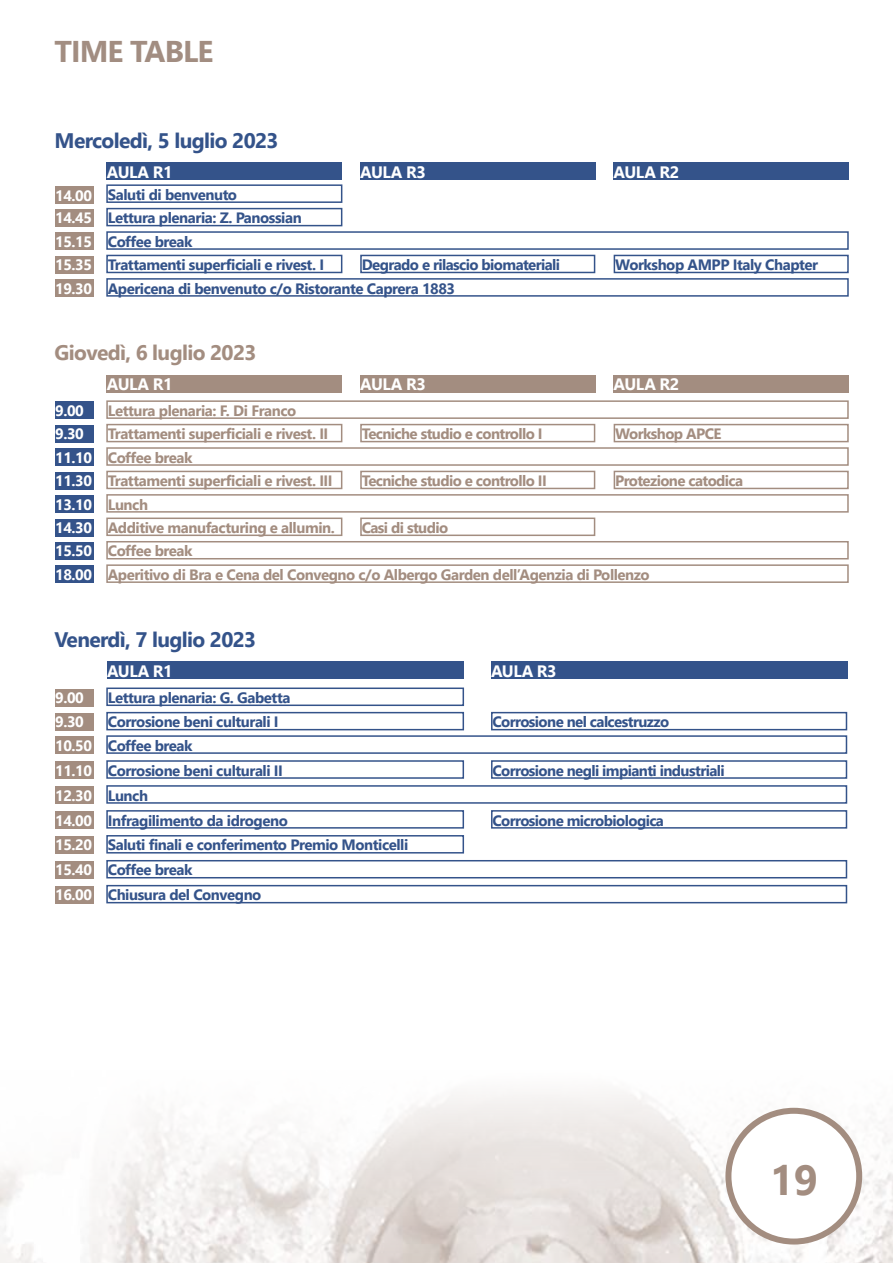
<style>
.page{position:relative;width:893px;height:1263px;background:#fff}
.page>*{position:absolute;margin:0;border:0;box-sizing:border-box;transform-origin:0 0}
.t1{font:700 42px "Nirmala UI";color:#a38d80}
.t2{font:700 30px "Nirmala UI";letter-spacing:-.03em;color:#a28d81}
.t3{font:700 21px "Nirmala UI";letter-spacing:-.03em;color:#34538a}
.t4{font:700 21px "Nirmala UI";letter-spacing:-.03em;color:#a38d80}
.t5{font:700 16.5px "Nirmala UI";letter-spacing:-.03em;color:#fff}
.t6{font:700 15px/23.4px "Nirmala UI";letter-spacing:-.03em;color:#34538a}
.t7{font:700 15px/23.4px "Nirmala UI";letter-spacing:-.03em;color:#a38d80}
.t8{font:700 15px/23.4px "Nirmala UI";letter-spacing:-.03em;color:#fff}
.s1{color:#fff}
</style>
<div class="page">
<img style="left:0;top:1092px;width:893px;height:171px">
<div style="left:728px;top:1111px;width:131px;height:130px;background:#fff;border-radius:50%"></div>
<div style="left:725px;top:1108px;width:137px;height:136px;border:6px solid #a38d80;border-radius:50%"></div>
<div style="left:107px;top:162px;width:235px;height:17px;background:#34538a"></div>
<div style="left:107px;top:662px;width:356px;height:17px;background:#34538a"></div>
<div style="left:107px;top:375px;width:235px;height:17px;background:#a38d80"></div>
<div style="left:614px;top:162px;width:235px;height:17px;background:#34538a"></div>
<div style="left:614px;top:375px;width:235px;height:17px;background:#a38d80"></div>
<div style="left:106px;top:184px;width:236px;height:19px;border:2px solid #34538a"></div>
<div style="left:55px;top:187px;width:39px;height:17px;background:#a38d80"></div>
<div style="left:55px;top:209px;width:39px;height:17px;background:#a38d80"></div>
<div style="left:55px;top:689px;width:39px;height:17px;background:#a38d80"></div>
<div style="left:55px;top:233px;width:39px;height:17px;background:#a38d80"></div>
<div style="left:55px;top:256px;width:39px;height:17px;background:#a38d80"></div>
<div style="left:55px;top:713px;width:39px;height:17px;background:#a38d80"></div>
<div style="left:55px;top:762px;width:39px;height:17px;background:#a38d80"></div>
<div style="left:55px;top:812px;width:39px;height:17px;background:#a38d80"></div>
<div style="left:55px;top:425px;width:39px;height:17px;background:#34538a"></div>
<div style="left:55px;top:472px;width:39px;height:17px;background:#34538a"></div>
<div style="left:55px;top:519px;width:39px;height:17px;background:#34538a"></div>
<div style="left:55px;top:280px;width:39px;height:17px;background:#a38d80"></div>
<div style="left:55px;top:737px;width:39px;height:17px;background:#a38d80"></div>
<div style="left:55px;top:787px;width:39px;height:17px;background:#a38d80"></div>
<div style="left:55px;top:861px;width:39px;height:17px;background:#a38d80"></div>
<div style="left:55px;top:886px;width:39px;height:17px;background:#a38d80"></div>
<div style="left:55px;top:836px;width:39px;height:17px;background:#a38d80"></div>
<div style="left:55px;top:449px;width:39px;height:17px;background:#34538a"></div>
<div style="left:55px;top:496px;width:39px;height:17px;background:#34538a"></div>
<div style="left:55px;top:542px;width:39px;height:17px;background:#34538a"></div>
<div style="left:55px;top:566px;width:39px;height:17px;background:#34538a"></div>
<div style="left:55px;top:402px;width:39px;height:17px;background:#34538a"></div>
<div style="left:106px;top:255px;width:236px;height:18px;border:2px solid #34538a"></div>
<div style="left:106px;top:712px;width:358px;height:18px;border:2px solid #34538a"></div>
<div style="left:106px;top:760px;width:358px;height:19px;border:2px solid #34538a"></div>
<div style="left:106px;top:810px;width:358px;height:19px;border:2px solid #34538a"></div>
<div style="left:106px;top:424px;width:236px;height:18px;border:2px solid #a38d80"></div>
<div style="left:106px;top:471px;width:236px;height:18px;border:2px solid #a38d80"></div>
<div style="left:106px;top:517px;width:236px;height:19px;border:2px solid #a38d80"></div>
<div style="left:360px;top:255px;width:235px;height:18px;border:2px solid #34538a"></div>
<div style="left:491px;top:712px;width:356px;height:18px;border:2px solid #34538a"></div>
<div style="left:491px;top:760px;width:356px;height:19px;border:2px solid #34538a"></div>
<div style="left:491px;top:810px;width:356px;height:19px;border:2px solid #34538a"></div>
<div style="left:360px;top:424px;width:235px;height:18px;border:2px solid #a38d80"></div>
<div style="left:360px;top:471px;width:235px;height:18px;border:2px solid #a38d80"></div>
<div style="left:360px;top:517px;width:235px;height:19px;border:2px solid #a38d80"></div>
<div style="left:614px;top:255px;width:235px;height:18px;border:2px solid #34538a"></div>
<div style="left:614px;top:424px;width:235px;height:18px;border:2px solid #a38d80"></div>
<div style="left:614px;top:471px;width:235px;height:18px;border:2px solid #a38d80"></div>
<div style="left:106px;top:208px;width:236px;height:18px;border:2px solid #34538a"></div>
<div style="left:106px;top:687px;width:358px;height:19px;border:2px solid #34538a"></div>
<div style="left:106px;top:231px;width:743px;height:19px;border:2px solid #34538a"></div>
<div style="left:106px;top:278px;width:743px;height:19px;border:2px solid #34538a"></div>
<div style="left:106px;top:735px;width:741px;height:19px;border:2px solid #34538a"></div>
<div style="left:106px;top:785px;width:741px;height:19px;border:2px solid #34538a"></div>
<div style="left:106px;top:860px;width:741px;height:18px;border:2px solid #34538a"></div>
<div style="left:106px;top:885px;width:741px;height:18px;border:2px solid #34538a"></div>
<div style="left:106px;top:835px;width:358px;height:18px;border:2px solid #34538a"></div>
<div style="left:106px;top:447px;width:743px;height:19px;border:2px solid #a38d80"></div>
<div style="left:106px;top:494px;width:743px;height:19px;border:2px solid #a38d80"></div>
<div style="left:106px;top:541px;width:743px;height:18px;border:2px solid #a38d80"></div>
<div style="left:106px;top:564px;width:743px;height:19px;border:2px solid #a38d80"></div>
<div style="left:106px;top:400px;width:743px;height:19px;border:2px solid #a38d80"></div>
<div style="left:360px;top:162px;width:235px;height:17px;background:#34538a"></div>
<div style="left:491px;top:662px;width:356px;height:17px;background:#34538a"></div>
<div style="left:360px;top:375px;width:235px;height:17px;background:#a38d80"></div>
<h2 class="t2" style="left:55px;top:27px;width:160px">TIME TABLE</h2>
<h3 class="t3" style="left:55px;top:123px;width:226px">Mercoledì, 5 luglio 2023</h3>
<p class="t5" style="left:107px;top:158px;width:67px">AULA R1</p>
<p class="t6" style="left:55px;top:182px;width:183px"><span class="s1">14.00</span> Saluti di benvenuto<br><span class="s1">14.45</span></p>
<p class="t6" style="left:108px;top:205px;width:195px">Lettura plenaria: Z. Panossian</p>
<p class="t5" style="left:360px;top:158px;width:67px">AULA R3</p>
<p class="t8" style="left:55px;top:229px;width:38px">15.15<br>15.35</p>
<p class="t8" style="left:55px;top:276px;width:38px">19.30</p>
<p class="t6" style="left:108px;top:229px;width:86px">Coffee break</p>
<p class="t6" style="left:108px;top:276px;width:349px">Apericena di benvenuto c/o Ristorante Caprera 1883</p>
<p class="t6" style="left:108px;top:252px;width:218px">Trattamenti superficiali e rivest. I</p>
<p class="t6" style="left:362px;top:252px;width:200px">Degrado e rilascio biomateriali</p>
<h3 class="t4" style="left:55px;top:335px;width:203px">Giovedì, 6 luglio 2023</h3>
<p class="t8" style="left:55px;top:398px;width:30px">9.00</p>
<p class="t5" style="left:107px;top:371px;width:67px">AULA R1</p>
<p class="t7" style="left:108px;top:398px;width:190px">Lettura plenaria: F. Di Franco</p>
<p class="t5" style="left:360px;top:371px;width:67px">AULA R3</p>
<p class="t5" style="left:614px;top:158px;width:67px">AULA R2</p>
<p class="t6" style="left:615px;top:252px;width:204px">Workshop AMPP Italy Chapter</p>
<p class="t5" style="left:614px;top:371px;width:67px">AULA R2</p>
<p class="t8" style="left:55px;top:421px;width:30px">9.30</p>
<p class="t8" style="left:55px;top:468px;width:38px">11.30</p>
<p class="t8" style="left:55px;top:515px;width:38px">14.30</p>
<p class="t8" style="left:55px;top:445px;width:38px">11.10</p>
<p class="t8" style="left:55px;top:492px;width:38px">13.10</p>
<p class="t8" style="left:55px;top:539px;width:38px">15.50<br>18.00</p>
<p class="t7" style="left:108px;top:421px;width:222px">Trattamenti superficiali e rivest. II</p>
<p class="t7" style="left:108px;top:468px;width:226px">Trattamenti superficiali e rivest. III</p>
<p class="t7" style="left:108px;top:515px;width:229px">Additive manufacturing e allumin.</p>
<p class="t7" style="left:362px;top:421px;width:182px">Tecniche studio e controllo I</p>
<p class="t7" style="left:362px;top:468px;width:187px">Tecniche studio e controllo II</p>
<p class="t7" style="left:362px;top:515px;width:88px">Casi di studio</p>
<p class="t7" style="left:615px;top:421px;width:108px">Workshop APCE</p>
<p class="t7" style="left:615px;top:468px;width:130px">Protezione catodica</p>
<p class="t7" style="left:108px;top:445px;width:86px">Coffee break</p>
<p class="t7" style="left:108px;top:492px;width:42px">Lunch</p>
<p class="t7" style="left:108px;top:539px;width:543px">Coffee break<br>Aperitivo di Bra e Cena del Convegno c/o Albergo Garden dell’Agenzia di Pollenzo</p>
<h3 class="t3" style="left:55px;top:622px;width:203px">Venerdì, 7 luglio 2023</h3>
<p class="t5" style="left:107px;top:657px;width:67px">AULA R1</p>
<p class="t8" style="left:55px;top:685px;width:30px">9.00</p>
<p class="t6" style="left:108px;top:685px;width:184px">Lettura plenaria: G. Gabetta</p>
<p class="t8" style="left:55px;top:709px;width:30px">9.30</p>
<p class="t8" style="left:55px;top:758px;width:38px">11.10</p>
<p class="t8" style="left:55px;top:808px;width:38px">14.00</p>
<p class="t8" style="left:55px;top:733px;width:38px">10.50</p>
<p class="t8" style="left:55px;top:783px;width:38px">12.30</p>
<p class="t6" style="left:108px;top:709px;width:172px">Corrosione beni culturali I</p>
<p class="t6" style="left:108px;top:758px;width:177px">Corrosione beni culturali II</p>
<p class="t6" style="left:108px;top:808px;width:181px">Infragilimento da idrogeno</p>
<p class="t6" style="left:108px;top:733px;width:86px">Coffee break</p>
<p class="t6" style="left:108px;top:783px;width:42px">Lunch</p>
<p class="t8" style="left:55px;top:833px;width:38px">15.20</p>
<p class="t6" style="left:108px;top:833px;width:302px">Saluti finali e conferimento Premio Monticelli</p>
<p class="t8" style="left:55px;top:857px;width:38px;line-height:24.9px">15.40<br>16.00</p>
<p class="t6" style="left:108px;top:857px;width:155px;line-height:24.9px">Coffee break<br>Chiusura del Convegno</p>
<p class="t5" style="left:491px;top:657px;width:67px">AULA R3</p>
<p class="t6" style="left:492px;top:709px;width:178px">Corrosione nel calcestruzzo</p>
<p class="t6" style="left:492px;top:758px;width:234px">Corrosione negli impianti industriali</p>
<p class="t6" style="left:492px;top:808px;width:173px">Corrosione microbiologica</p>
<h1 class="t1" style="left:770px;top:1146px;width:50px">19</h1>
</div>
